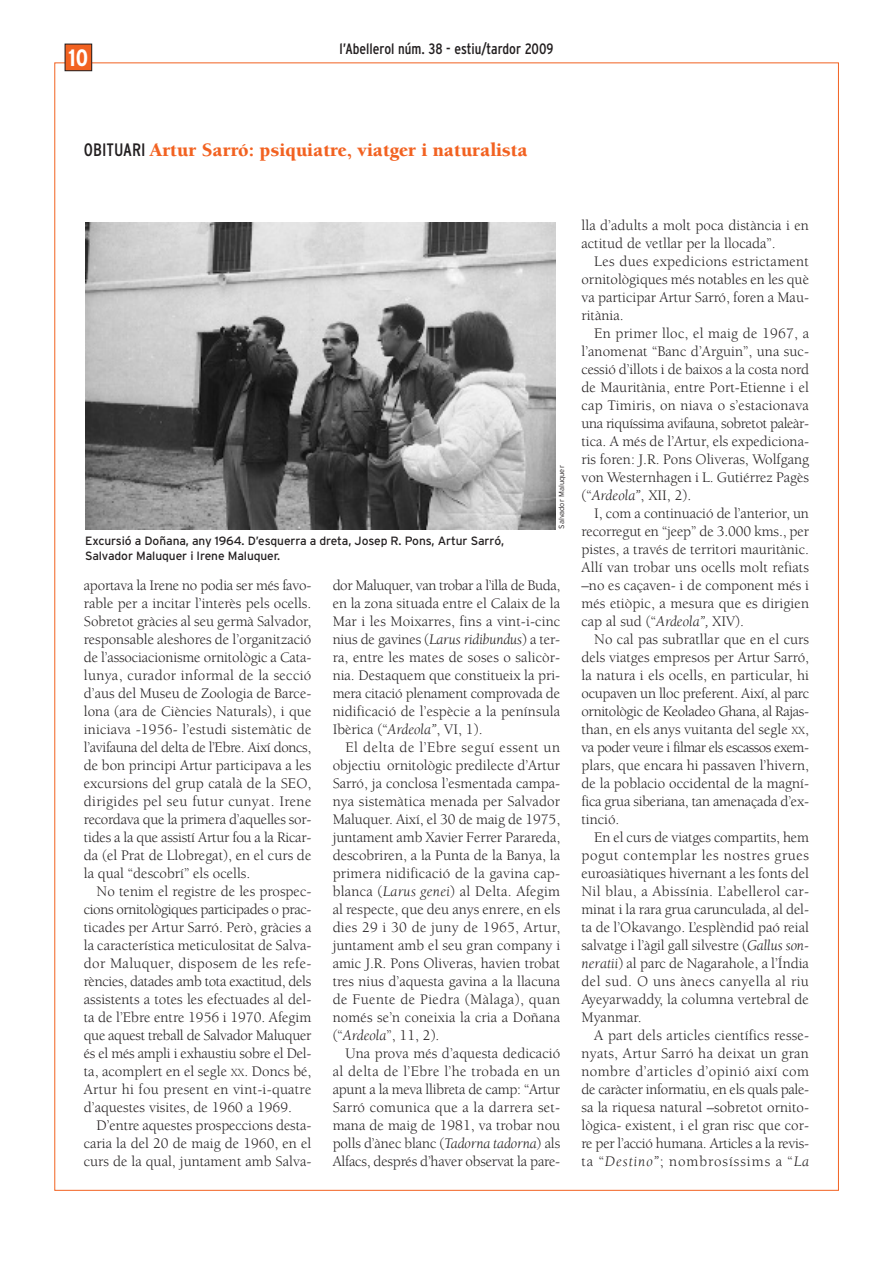
<style>
.page{position:relative;width:893px;height:1263px;background:#fff}
.page>*{position:absolute;margin:0;border:0;box-sizing:border-box;transform-origin:0 0}
.t1{font:700 condensed 23.7px "Interstate";color:#fff}
.t2{font:900 19.5px "Berkeley Std";color:#f26221}
.t3{font:15px/18px "Berkeley Std";color:#231f20;text-align:justify}
.t4{font:condensed 15px "Interstate";color:#231f20}
.t5{font:12px/14.4px "Interstate";letter-spacing:-.005em;color:#231f20}
.t6{font:300 7.5px "Interstate";color:#231f20}
.s1{font-family:"Interstate";font-weight:400;font-stretch:condensed;font-size:18px;color:#231f20}
.s2{font-size:11.25px}
.s3{font-style:italic}
</style>
<div class="page">
<div style="left:65px;top:44px;width:27px;height:27px;background:#f26221"></div>
<div style="left:65px;top:44px;width:27px;height:27px;border:1px solid #231f20"></div>
<img style="left:85px;top:223px;width:470px;height:306px">
<h1 class="t1" style="left:68px;top:44px;width:21px">10</h1>
<p class="t4" style="left:340px;top:40px;width:215px">l’Abellerol núm. 38 - estiu/tardor 2009</p>
<h2 class="t2" style="left:84px;top:143px;width:445px"><span class="s1">OBITUARI</span> Artur Sarró: psiquiatre, viatger i naturalista</h2>
<p class="t5" style="left:85px;top:534px;width:421px">Excursió a Doñana, any 1964. D’esquerra a dreta, Josep R. Pons, Artur Sarró,<br>Salvador Maluquer i Irene Maluquer.</p>
<p class="t6" style="left:557px;top:529px;width:65px;rotate:-90deg">Salvador Maluquer</p>
<p class="t3" style="left:84px;top:578px;width:229px">aportava la Irene no podia ser més favo&shy;rable per a incitar l’interès pels ocells.<br>Sobretot gràcies al seu germà Salvador, responsable aleshores de l’organització de l’associacionisme ornitològic a Cata&shy;lunya, curador informal de la secció d’aus del Museu de Zoologia de Barce&shy;lona (ara de Ciències Naturals), i que iniciava -1956- l’estudi sistemàtic de l’avifauna del delta de l’Ebre. Així doncs, de bon principi Artur participava a les excursions del grup català de la SEO, dirigides pel seu futur cunyat. Irene recordava que la primera d’aquelles sor&shy;tides a la que assistí Artur fou a la Ricar&shy;da (el Prat de Llobregat), en el curs de la qual “descobrí” els ocells.</p>
<p class="t3" style="left:84px;top:884px;width:229px;text-indent:13px">No tenim el registre de les prospec&shy;cions ornitològiques participades o prac&shy;ticades per Artur Sarró. Però, gràcies a la característica meticulositat de Salva&shy;dor Maluquer, disposem de les refe&shy;rències, datades amb tota exactitud, dels assistents a totes les efectuades al del&shy;ta de l’Ebre entre 1956 i 1970. Afegim que aquest treball de Salvador Maluquer és el més ampli i exhaustiu sobre el Del&shy;ta, acomplert en el segle <span class="s2">XX</span>. Doncs bé, Artur hi fou present en vint-i-quatre d’aquestes visites, de 1960 a 1969.</p>
<p class="t3" style="left:84px;top:1118px;width:229px;text-indent:13px">D’entre aquestes prospeccions desta&shy;caria la del 20 de maig de 1960, en el curs de la qual, juntament amb Salva-</p>
<p class="t3" style="left:333px;top:578px;width:229px">dor Maluquer, van trobar a l’illa de Buda, en la zona situada entre el Calaix de la Mar i les Moixarres, fins a vint-i-cinc nius de gavines (<span class="s3">Larus ridibundus</span>) a ter&shy;ra, entre les mates de soses o salicòr&shy;nia. Destaquem que constitueix la pri&shy;mera citació plenament comprovada de nidificació de l’espècie a la península Ibèrica (“<span class="s3">Ardeola”</span>, VI, 1).</p>
<p class="t3" style="left:333px;top:740px;width:229px;text-indent:13px">El delta de l’Ebre seguí essent un objectiu ornitològic predilecte d’Artur Sarró, ja conclosa l’esmentada campa&shy;nya sistemàtica menada per Salvador Maluquer. Així, el 30 de maig de 1975, juntament amb Xavier Ferrer Parareda, descobriren, a la Punta de la Banya, la primera nidificació de la gavina cap&shy;blanca (<span class="s3">Larus genei</span>) al Delta. Afegim al respecte, que deu anys enrere, en els dies 29 i 30 de juny de 1965, Artur, juntament amb el seu gran company i amic J.R. Pons Oliveras, havien trobat tres nius d’aquesta gavina a la llacuna de Fuente de Piedra (Màlaga), quan només se’n coneixia la cria a Doñana (“<span class="s3">Ardeola</span>”, 11, 2).</p>
<p class="t3" style="left:333px;top:1046px;width:229px;text-indent:13px">Una prova més d’aquesta dedicació al delta de l’Ebre l’he trobada en un apunt a la meva llibreta de camp: “Artur Sarró comunica que a la darrera set&shy;mana de maig de 1981, va trobar nou polls d’ànec blanc (<span class="s3">Tadorna tadorna</span>) als Alfacs, després d’haver observat la pare-</p>
<p class="t3" style="left:581px;top:218px;width:229px">lla d’adults a molt poca distància i en actitud de vetllar per la llocada”.</p>
<p class="t3" style="left:581px;top:254px;width:229px;text-indent:13px">Les dues expedicions estrictament ornitològiques més notables en les què va participar Artur Sarró, foren a Mau&shy;ritània.</p>
<p class="t3" style="left:581px;top:326px;width:229px;text-indent:13px">En primer lloc, el maig de 1967, a l’anomenat “Banc d’Arguin”, una suc&shy;cessió d’illots i de baixos a la costa nord de Mauritània, entre Port-Etienne i el cap Timiris, on niava o s’estacionava una riquíssima avifauna, sobretot paleàr&shy;tica. A més de l’Artur, els expediciona&shy;ris foren: J.R. Pons Oliveras, Wolfgang von Westernhagen i L. Gutiérrez Pagès (“<span class="s3">Ardeola”</span>, XII, 2).</p>
<p class="t3" style="left:581px;top:506px;width:229px;text-indent:13px">I, com a continuació de l’anterior, un recorregut en “jeep” de 3.000 kms., per pistes, a través de territori mauritànic.<br>Allí van trobar uns ocells molt refiats –no es caçaven- i de component més i més etiòpic, a mesura que es dirigien cap al sud (“<span class="s3">Ardeola”,</span> XIV).</p>
<p class="t3" style="left:581px;top:632px;width:229px;text-indent:13px">No cal pas subratllar que en el curs dels viatges empresos per Artur Sarró, la natura i els ocells, en particular, hi ocupaven un lloc preferent. Així, al parc ornitològic de Keoladeo Ghana, al Rajas&shy;than, en els anys vuitanta del segle <span class="s2">XX</span>, va poder veure i filmar els escassos exem&shy;plars, que encara hi passaven l’hivern, de la poblacio occidental de la magní&shy;fica grua siberiana, tan amenaçada d’ex&shy;tinció.</p>
<p class="t3" style="left:581px;top:830px;width:229px;text-indent:13px">En el curs de viatges compartits, hem pogut contemplar les nostres grues euroasiàtiques hivernant a les fonts del Nil blau, a Abissínia. L’abellerol car&shy;minat i la rara grua carunculada, al del&shy;ta de l’Okavango. L’esplèndid paó reial salvatge i l’àgil gall silvestre (<span class="s3">Gallus son&shy;neratii</span>) al parc de Nagarahole, a l’Índia del sud. O uns ànecs canyella al riu Ayeyarwaddy, la columna vertebral de Myanmar.</p>
<p class="t3" style="left:581px;top:1028px;width:229px;text-indent:13px">A part dels articles científics resse&shy;nyats, Artur Sarró ha deixat un gran nombre d’articles d’opinió així com de caràcter informatiu, en els quals pale&shy;sa la riquesa natural –sobretot ornito&shy;lògica- existent, i el gran risc que cor&shy;re per l’acció humana. Articles a la revis&shy;ta “<span class="s3">Destino”</span>; nombrosíssims a “<span class="s3">La</span></p>
</div>
